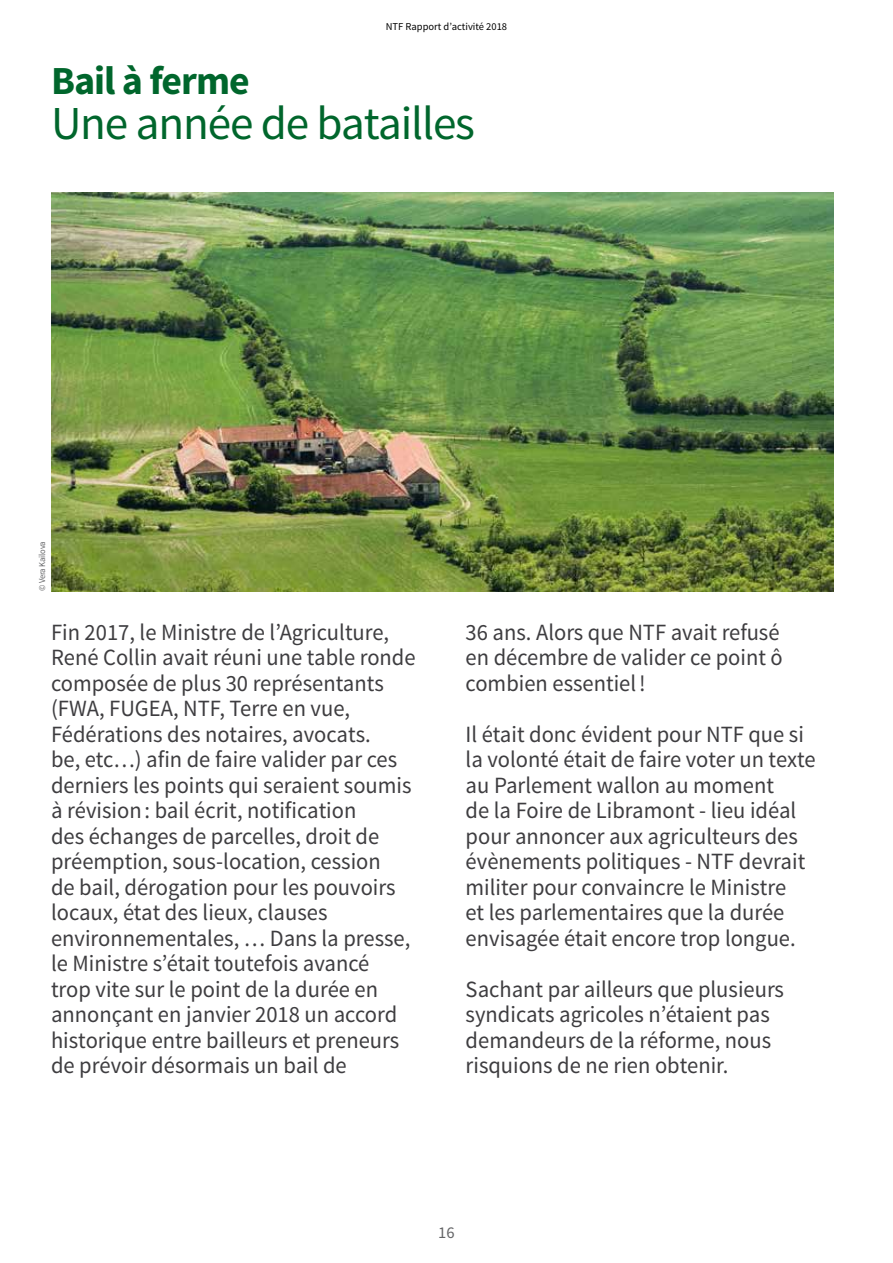
<style>
.page{position:relative;width:893px;height:1263px;background:#fff}
.page>*{position:absolute;margin:0;border:0;box-sizing:border-box;transform-origin:0 0}
.t1{font:47.25px "Source Sans Pro";letter-spacing:-.025em;color:#00662c}
.t2{font:700 39.75px "Source Sans Pro";letter-spacing:-.025em;color:#00662c}
.t3{font:23.25px/25.5px "Source Sans Pro";color:#3e3d40}
.t4{font:16.5px "Source Sans Pro";color:#646567}
.t5{font:10.5px "Source Sans Pro";color:#000}
.t6{font:9px "Source Sans Pro";letter-spacing:-.02em;color:#646567;scale:.95 1}
</style>
<div class="page">
<img style="left:51px;top:192px;width:782px;height:399px">
<p class="t5" style="left:386px;top:20px;width:123px">NTF Rapport d’activité 2018</p>
<h2 class="t2" style="left:51px;top:55px;width:200px">Bail à ferme</h2>
<h1 class="t1" style="left:51px;top:94px;width:426px">Une année de batailles</h1>
<p class="t6" style="left:36px;top:591px;width:54px;rotate:-90deg">© Vera Kailova</p>
<p class="t3" style="left:51px;top:619px;width:366px">Fin 2017, le Ministre de l’Agriculture, René Collin avait réuni une table ronde composée de plus 30 représentants (FWA, FUGEA, NTF, Terre en vue, Fédérations des notaires, avocats.<br>be, etc…) afin de faire valider par ces derniers les points qui seraient soumis à révision: bail écrit, notification<br>des échanges de parcelles, droit de préemption, sous-location, cession<br>de bail, dérogation pour les pouvoirs locaux, état des lieux, clauses environnementales, … Dans la presse, le Ministre s’était toutefois avancé<br>trop vite sur le point de la durée en annonçant en janvier 2018 un accord historique entre bailleurs et preneurs de prévoir désormais un bail de</p>
<p class="t3" style="left:466px;top:620px;width:319px">36 ans. Alors que NTF avait refusé en décembre de valider ce point ô combien essentiel!</p>
<p class="t3" style="left:466px;top:722px;width:352px">Il était donc évident pour NTF que si la volonté était de faire voter un texte au Parlement wallon au moment<br>de la Foire de Libramont - lieu idéal pour annoncer aux agriculteurs des évènements politiques - NTF devrait militer pour convaincre le Ministre<br>et les parlementaires que la durée envisagée était encore trop longue.</p>
<p class="t3" style="left:466px;top:977px;width:320px">Sachant par ailleurs que plusieurs syndicats agricoles n’étaient pas demandeurs de la réforme, nous risquions de ne rien obtenir.</p>
<p class="t4" style="left:438px;top:1223px;width:18px">16</p>
</div>
